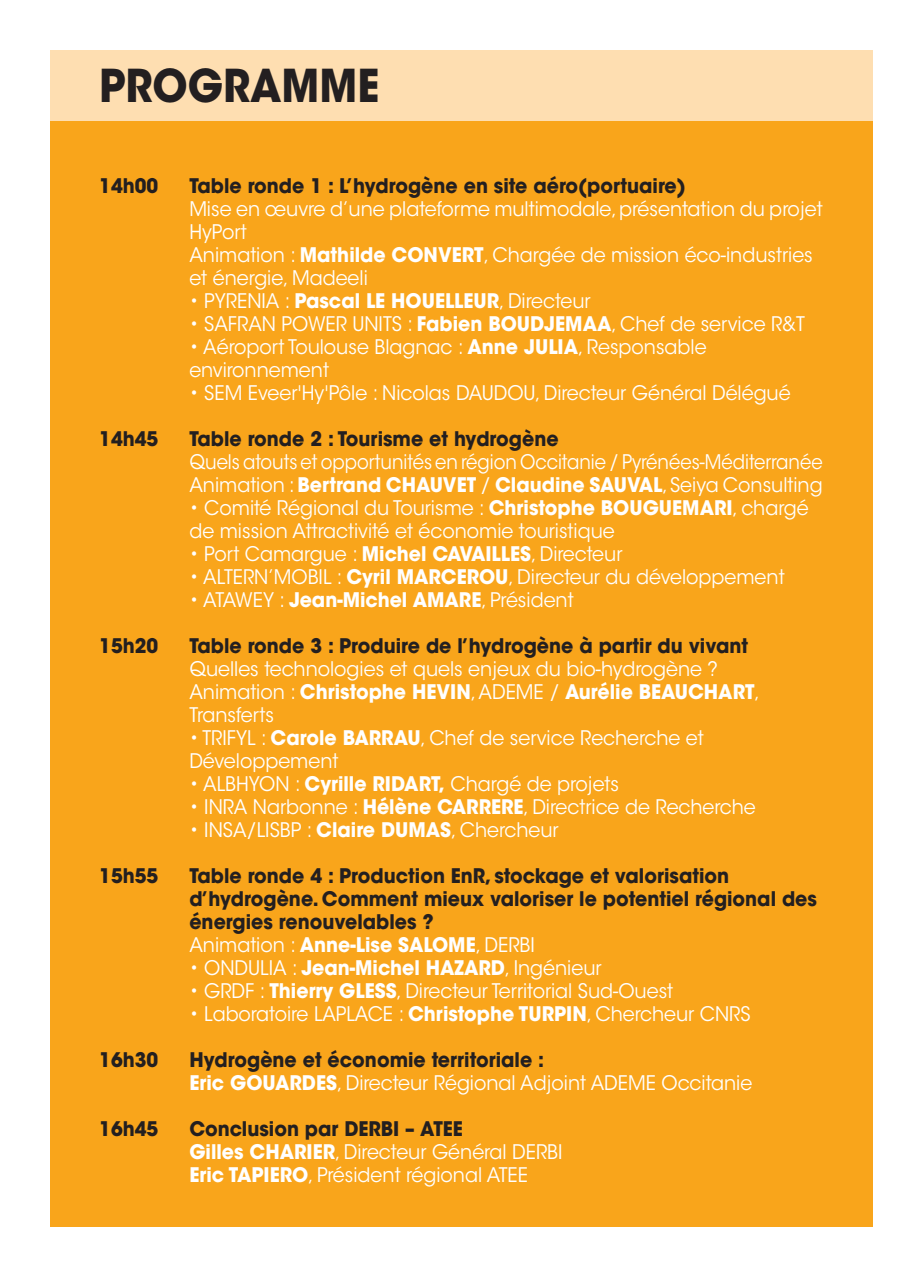
<style>
.page{position:relative;width:922px;height:1276px;background:#fff}
.page>*{position:absolute;margin:0;border:0;box-sizing:border-box;transform-origin:0 0}
.t1{font:700 45px "ITC Avant Garde Std";color:#231f20;scale:.92 1}
.t2{font:20px/23px "ITC Avant Garde Std";color:#fff;scale:.95 1}
.t3{font:700 20px/23px "ITC Avant Garde Std";color:#231f20;scale:.95 1}
.t4{font:20px/23px "ITC Avant Garde Std";color:#fff;scale:.9 1}
.s1{font-weight:700}
.s2{font-weight:400;color:#fff}
.s3{color:#fff}
.s4{font-weight:700;color:#231f20}
</style>
<div class="page">
<div style="left:50px;top:111px;width:822px;height:1115px;background:#f9a51b"></div>
<div style="left:50px;top:50px;width:822px;height:70px;background:#fedeb1"></div>
<h1 class="t1" style="left:99px;top:56px;width:306px">PROGRAMME</h1>
<p class="t3" style="left:99px;top:174px;width:64px">14h00</p>
<p class="t3" style="left:189px;top:174px;width:524px">Table ronde 1 : L’hydrogène en site aéro(portuaire)</p>
<p class="t2" style="left:189px;top:197px;width:668px">Mise en œuvre d’une plateforme multimodale, présentation du projet HyPort<br>Animation : <span class="s1">Mathilde CONVERT</span>, Chargée de mission éco-industries et énergie, Madeeli</p>
<p class="t2" style="left:189px;top:289px;width:424px">• PYRENIA : <span class="s1">Pascal LE HOUELLEUR</span>, Directeur</p>
<p class="t2" style="left:189px;top:312px;width:649px">• SAFRAN POWER UNITS : <span class="s1">Fabien BOUDJEMAA</span>, Chef de service R&amp;T</p>
<p class="t2" style="left:189px;top:335px;width:546px">• Aéroport Toulouse Blagnac : <span class="s1">Anne JULIA</span>, Responsable environnement</p>
<p class="t2" style="left:189px;top:381px;width:634px">• SEM Eveer'Hy'Pôle : Nicolas DAUDOU, Directeur Général Délégué</p>
<p class="t3" style="left:99px;top:427px;width:64px">14h45</p>
<p class="t3" style="left:189px;top:427px;width:390px">Table ronde 2 : Tourisme et hydrogène</p>
<p class="t4" style="left:189px;top:450px;width:705px">Quels atouts et opportunités en région Occitanie / Pyrénées-Méditerranée<br>Animation : <span class="s1">Bertrand CHAUVET</span> / <span class="s1">Claudine SAUVAL</span>, Seiya Consulting</p>
<p class="t2" style="left:189px;top:496px;width:653px">• Comité Régional du Tourisme : <span class="s1">Christophe BOUGUEMARI</span>, chargé de mission Attractivité et économie touristique</p>
<p class="t2" style="left:189px;top:542px;width:457px">• Port Camargue : <span class="s1">Michel CAVAILLES</span>, Directeur</p>
<p class="t2" style="left:189px;top:565px;width:628px">• ALTERN’MOBIL : <span class="s1">Cyril MARCEROU</span>, Directeur du développement</p>
<p class="t2" style="left:189px;top:588px;width:406px">• ATAWEY : <span class="s1">Jean-Michel AMARE</span>, Président</p>
<p class="t3" style="left:99px;top:634px;width:64px">15h20</p>
<p class="t3" style="left:189px;top:634px;width:589px">Table ronde 3 : Produire de l’hydrogène à partir du vivant</p>
<p class="t2" style="left:189px;top:657px;width:602px">Quelles technologies et quels enjeux du bio-hydrogène ?<br>Animation : <span class="s1">Christophe HEVIN</span>, ADEME / <span class="s1">Aurélie BEAUCHART</span>,<br>Transferts</p>
<p class="t2" style="left:189px;top:726px;width:543px">• TRIFYL : <span class="s1">Carole BARRAU</span>, Chef de service Recherche et<br>Développement</p>
<p class="t2" style="left:189px;top:772px;width:454px">• ALBHYON : <span class="s1">Cyrille RIDART,</span> Chargé de projets</p>
<p class="t2" style="left:189px;top:795px;width:597px">• INRA Narbonne : <span class="s1">Hélène CARRERE</span>, Directrice de Recherche</p>
<p class="t2" style="left:189px;top:818px;width:390px">• INSA/LISBP : <span class="s1">Claire DUMAS</span>, Chercheur</p>
<p class="t3" style="left:99px;top:864px;width:64px">15h55</p>
<p class="t3" style="left:189px;top:864px;width:662px">Table ronde 4 : Production EnR, stockage et valorisation d’hydrogène. Comment mieux valoriser le potentiel régional des énergies renouvelables ?<br><span class="s2">Animation :</span> <span class="s3">Anne-Lise SALOME</span><span class="s2">, DERBI</span></p>
<p class="t2" style="left:189px;top:956px;width:435px">• ONDULIA : <span class="s1">Jean-Michel HAZARD</span>, Ingénieur</p>
<p class="t2" style="left:189px;top:979px;width:510px">• GRDF : <span class="s1">Thierry GLESS</span>, Directeur Territorial Sud-Ouest</p>
<p class="t2" style="left:189px;top:1002px;width:592px">• Laboratoire LAPLACE : <span class="s1">Christophe TURPIN</span>, Chercheur CNRS</p>
<p class="t3" style="left:99px;top:1048px;width:64px">16h30</p>
<p class="t2" style="left:189px;top:1048px;width:594px"><span class="s4">Hydrogène et économie territoriale :<br></span><span class="s1">Eric GOUARDES</span>, Directeur Régional Adjoint ADEME Occitanie</p>
<p class="t3" style="left:99px;top:1117px;width:64px">16h45</p>
<p class="t2" style="left:189px;top:1117px;width:394px"><span class="s4">Conclusion par DERBI – ATEE<br></span><span class="s1">Gilles CHARIER</span>, Directeur Général DERBI<br><span class="s1">Eric TAPIERO</span>, Président régional ATEE</p>
</div>
